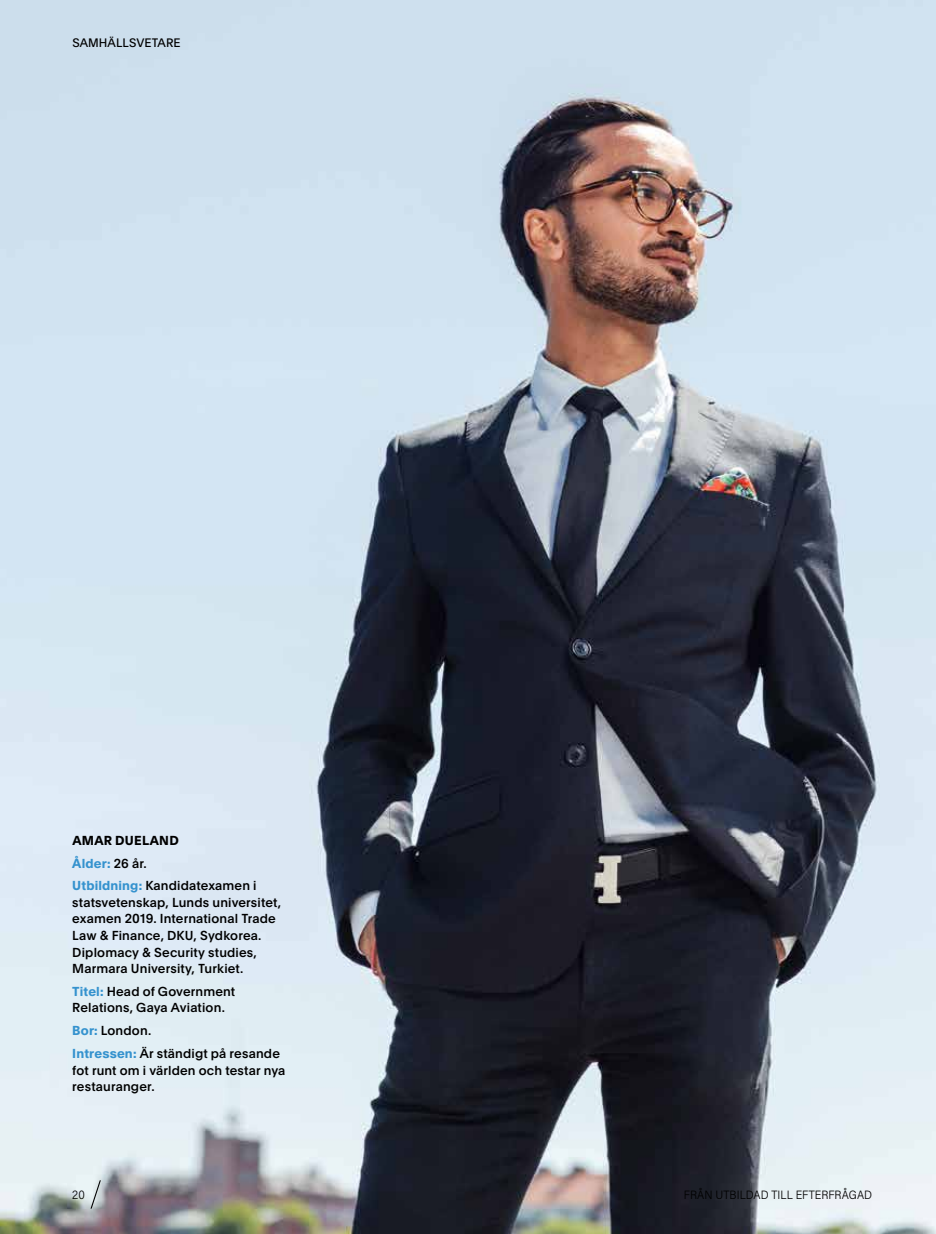
<style>
.page{position:relative;width:936px;height:1234px;background:#fff}
.page>*{position:absolute;margin:0;border:0;box-sizing:border-box;transform-origin:0 0}
.t1{font:500 12.75px/16.5px "Plain";letter-spacing:.01em;color:#000}
.t2{font:300 12px "Acumin Pro";color:#000;scale:.92 1}
.t3{font:12px "Plain";letter-spacing:.01em;color:#000}
.s1{font-weight:700}
.s2{font-weight:700;color:#3492ce}
</style>
<div class="page">
<img style="left:0;top:0;width:935px;height:1233px">
<svg style="left:90px;top:1179px;width:11px;height:29px"></svg>
<p class="t3" style="left:72px;top:34px;width:110px">SAMHÄLLSVETARE</p>
<p class="t1" style="left:72px;top:828px;width:186px;line-height:22.8px"><span class="s1">AMAR DUELAND<br></span><span class="s2">Ålder:</span> 26 år.<br><span class="s2">Utbildning:</span> Kandidatexamen i</p>
<p class="t1" style="left:72px;top:893px;width:210px">statsvetenskap, Lunds universitet, examen 2019. International Trade<br>Law &amp; Finance, DKU, Sydkorea.<br>Diplomacy &amp; Security studies,<br>Marmara University, Turkiet.</p>
<p class="t1" style="left:72px;top:982px;width:164px"><span class="s2">Titel:</span> Head of Government<br>Relations, Gaya Aviation.</p>
<p class="t1" style="left:72px;top:1018px;width:209px;line-height:22.8px"><span class="s2">Bor:</span> London.<br><span class="s2">Intressen:</span> Är ständigt på resande</p>
<p class="t1" style="left:72px;top:1061px;width:214px">fot runt om i världen och testar nya restauranger.</p>
<p class="t2" style="left:72px;top:1186px;width:15px">20</p>
<p class="t2" style="left:684px;top:1186px;width:206px">FRÅN UTBILDAD TILL EFTERFRÅGAD</p>
</div>
